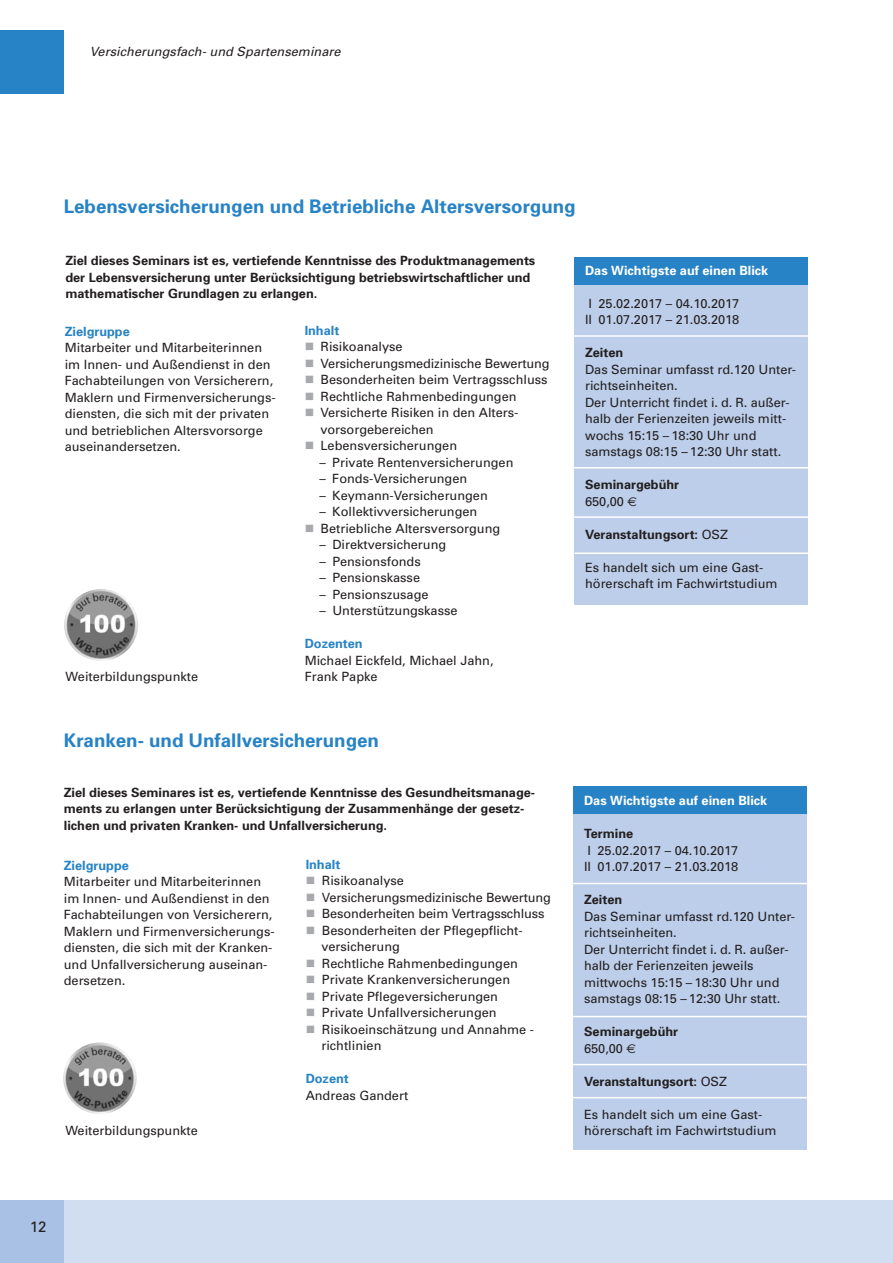
<style>
.page{position:relative;width:893px;height:1263px;background:#fff}
.page>*{position:absolute;margin:0;border:0;box-sizing:border-box;transform-origin:0 0}
.t1{font:700 18.75px "Univers";color:#2783c5}
.t2{font:15px "Univers";color:#231f20}
.t3{font:12.75px/16.5px "Univers";color:#231f20}
.t4{font:700 12.75px/16.5px "Univers";color:#231f20}
.t5{font:700 12.75px "Univers";color:#fff}
.t6{font:700 12.75px "Univers";color:#2783c5}
.t7{font:italic 12.75px "Univers";letter-spacing:.005em;color:#231f20}
.s1{color:#a8a9ad}
.s2{font-weight:400}
.s3{font-family:"Euro Sans";font-weight:400}
</style>
<div class="page">
<div style="left:1px;top:1200px;width:892px;height:63px;background:#d1def1"></div>
<div style="left:0;top:1200px;width:64px;height:63px;background:#a8c1e4"></div>
<div style="left:0;top:30px;width:64px;height:64px;background:#2783c5"></div>
<div style="left:574px;top:279px;width:234px;height:326px;background:#bccee9"></div>
<div style="left:574px;top:257px;width:234px;height:28px;background:#2783c5"></div>
<hr style="left:574px;top:335px;width:234px;height:2px;background:#fff">
<hr style="left:574px;top:467px;width:234px;height:1px;background:#fff">
<hr style="left:574px;top:516px;width:234px;height:2px;background:#fff">
<div style="left:573px;top:809px;width:234px;height:341px;background:#bccee9"></div>
<div style="left:573px;top:786px;width:234px;height:28px;background:#2783c5"></div>
<hr style="left:573px;top:883px;width:234px;height:1px;background:#fff">
<hr style="left:573px;top:1016px;width:234px;height:1px;background:#fff">
<hr style="left:573px;top:1064px;width:234px;height:1px;background:#fff">
<hr style="left:574px;top:552px;width:234px;height:2px;background:#fff">
<hr style="left:573px;top:1097px;width:234px;height:1px;background:#fff">
<img style="left:64px;top:589px;width:74px;height:72px;border-radius:50%">
<img style="left:63px;top:1042px;width:74px;height:72px;border-radius:50%">
<p class="t7" style="left:90px;top:47px;width:252px">Versicherungsfach- und Spartenseminare</p>
<h1 class="t1" style="left:64px;top:200px;width:513px">Lebensversicherungen und Betriebliche Altersversorgung</h1>
<p class="t4" style="left:65px;top:254px;width:471px">Ziel dieses Seminars ist es, vertiefende Kenntnisse des Produktmanagements der Lebensversicherung unter Berücksichtigung betriebswirtschaftlicher und mathematischer Grundlagen zu erlangen.</p>
<p class="t6" style="left:65px;top:327px;width:67px">Zielgruppe</p>
<p class="t3" style="left:65px;top:341px;width:212px">Mitarbeiter und Mitarbeiterinnen im Innen- und Außendienst in den Fachabteilungen von Versicherern, Maklern und Firmenversicherungs&shy;diensten, die sich mit der privaten und betrieblichen Altersvorsorge auseinandersetzen.</p>
<p class="t3" style="left:66px;top:669px;width:134px">Weiterbildungspunkte</p>
<p class="t6" style="left:305px;top:325px;width:36px">Inhalt</p>
<p class="t3" style="left:305px;top:339px;width:99px"><span class="s1">■</span> Risikoanalyse</p>
<p class="t3" style="left:305px;top:356px;width:246px"><span class="s1">■</span> Versicherungsmedizinische Bewertung</p>
<p class="t3" style="left:305px;top:372px;width:244px"><span class="s1">■</span> Besonderheiten beim Vertragsschluss</p>
<p class="t3" style="left:305px;top:389px;width:213px"><span class="s1">■</span> Rechtliche Rahmenbedingungen</p>
<p class="t3" style="left:320px;top:405px;width:200px;text-indent:-16px"><span class="s1">■</span> Versicherte Risiken in den Alters&shy;vorsorgebereichen</p>
<p class="t3" style="left:305px;top:438px;width:154px"><span class="s1">■</span> Lebensversicherungen</p>
<p class="t3" style="left:320px;top:455px;width:195px">– Private Rentenversicherungen</p>
<p class="t3" style="left:320px;top:471px;width:149px">– Fonds-Versicherungen</p>
<p class="t3" style="left:320px;top:488px;width:170px">– Keymann-Versicherungen</p>
<p class="t3" style="left:320px;top:504px;width:159px">– Kollektivversicherungen</p>
<p class="t3" style="left:305px;top:521px;width:197px"><span class="s1">■</span> Betriebliche Altersversorgung</p>
<p class="t3" style="left:320px;top:537px;width:128px">– Direktversicherung</p>
<p class="t3" style="left:320px;top:554px;width:103px">– Pensionsfonds</p>
<p class="t3" style="left:320px;top:570px;width:102px">– Pensionskasse</p>
<p class="t3" style="left:320px;top:587px;width:110px">– Pensionszusage</p>
<p class="t3" style="left:320px;top:603px;width:139px">– Unterstützungskasse</p>
<p class="t6" style="left:305px;top:639px;width:60px">Dozenten</p>
<p class="t3" style="left:305px;top:653px;width:190px">Michael Eickfeld, Michael Jahn,<br>Frank Papke</p>
<p class="t5" style="left:585px;top:265px;width:185px">Das Wichtigste auf einen Blick</p>
<p class="t3" style="left:585px;top:296px;width:156px">I 25.02.2017 – 04.10.2017<br>II 01.07.2017 – 21.03.2018</p>
<p class="t4" style="left:585px;top:345px;width:40px">Zeiten</p>
<p class="t3" style="left:585px;top:362px;width:213px">Das Seminar umfasst rd.120 Unter&shy;richtseinheiten.<br>Der Unterricht findet i. d. R. außer&shy;halb der Ferienzeiten jeweils mitt&shy;wochs 15:15 – 18:30 Uhr und samstags 08:15 – 12:30 Uhr statt.</p>
<p class="t4" style="left:585px;top:477px;width:96px">Seminargebühr<br><span class="s2">650,00</span> <span class="s3">€</span></p>
<p class="t4" style="left:585px;top:527px;width:144px">Veranstaltungsort: <span class="s2">OSZ</span></p>
<p class="t3" style="left:585px;top:560px;width:194px">Es handelt sich um eine Gast&shy;hörerschaft im Fachwirtstudium</p>
<h1 class="t1" style="left:64px;top:733px;width:317px">Kranken- und Unfallversicherungen</h1>
<p class="t4" style="left:64px;top:785px;width:473px">Ziel dieses Seminares ist es, vertiefende Kenntnisse des Gesundheitsmanage&shy;ments zu erlangen unter Berücksichtigung der Zusammenhänge der gesetz&shy;lichen und privaten Kranken- und Unfallversicherung.</p>
<p class="t6" style="left:64px;top:860px;width:67px">Zielgruppe</p>
<p class="t3" style="left:64px;top:874px;width:212px">Mitarbeiter und Mitarbeiterinnen im Innen- und Außendienst in den<br>Fachabteilungen von Versicherern,<br>Maklern und Firmenversicherungs&shy;diensten, die sich mit der Kranken&shy;und Unfallversicherung auseinan&shy;dersetzen.</p>
<p class="t3" style="left:65px;top:1123px;width:134px">Weiterbildungspunkte</p>
<p class="t6" style="left:306px;top:859px;width:36px">Inhalt</p>
<p class="t3" style="left:306px;top:873px;width:100px"><span class="s1">■</span> Risikoanalyse</p>
<p class="t3" style="left:306px;top:890px;width:247px"><span class="s1">■</span> Versicherungsmedizinische Bewertung</p>
<p class="t3" style="left:306px;top:906px;width:240px"><span class="s1">■</span> Besonderheiten beim Vertragsschluss</p>
<p class="t3" style="left:321px;top:923px;width:203px;text-indent:-16px"><span class="s1">■</span> Besonderheiten der Pflegepflicht&shy;versicherung</p>
<p class="t3" style="left:306px;top:956px;width:214px"><span class="s1">■</span> Rechtliche Rahmenbedingungen</p>
<p class="t3" style="left:306px;top:972px;width:206px"><span class="s1">■</span> Private Krankenversicherungen</p>
<p class="t3" style="left:306px;top:989px;width:194px"><span class="s1">■</span> Private Pflegeversicherungen</p>
<p class="t3" style="left:306px;top:1005px;width:192px"><span class="s1">■</span> Private Unfallversicherungen</p>
<p class="t3" style="left:321px;top:1022px;width:214px;text-indent:-16px"><span class="s1">■</span> Risikoeinschätzung und Annahme - richtlinien</p>
<p class="t6" style="left:306px;top:1074px;width:45px">Dozent</p>
<p class="t3" style="left:306px;top:1088px;width:104px">Andreas Gandert</p>
<p class="t5" style="left:584px;top:796px;width:185px">Das Wichtigste auf einen Blick</p>
<p class="t4" style="left:584px;top:827px;width:51px">Termine</p>
<p class="t3" style="left:584px;top:843px;width:156px">I 25.02.2017 – 04.10.2017<br>II 01.07.2017 – 21.03.2018</p>
<p class="t4" style="left:584px;top:893px;width:40px">Zeiten</p>
<p class="t3" style="left:584px;top:909px;width:213px">Das Seminar umfasst rd.120 Unter&shy;richtseinheiten.<br>Der Unterricht findet i. d. R. außer&shy;halb der Ferienzeiten jeweils mittwochs 15:15 – 18:30 Uhr und samstags 08:15 – 12:30 Uhr statt.</p>
<p class="t4" style="left:584px;top:1025px;width:96px">Seminargebühr<br><span class="s2">650,00</span> <span class="s3">€</span></p>
<p class="t4" style="left:584px;top:1074px;width:144px">Veranstaltungsort: <span class="s2">OSZ</span></p>
<p class="t3" style="left:584px;top:1107px;width:194px">Es handelt sich um eine Gast&shy;hörerschaft im Fachwirtstudium</p>
<p class="t2" style="left:30px;top:1221px;width:18px">12</p>
</div>
